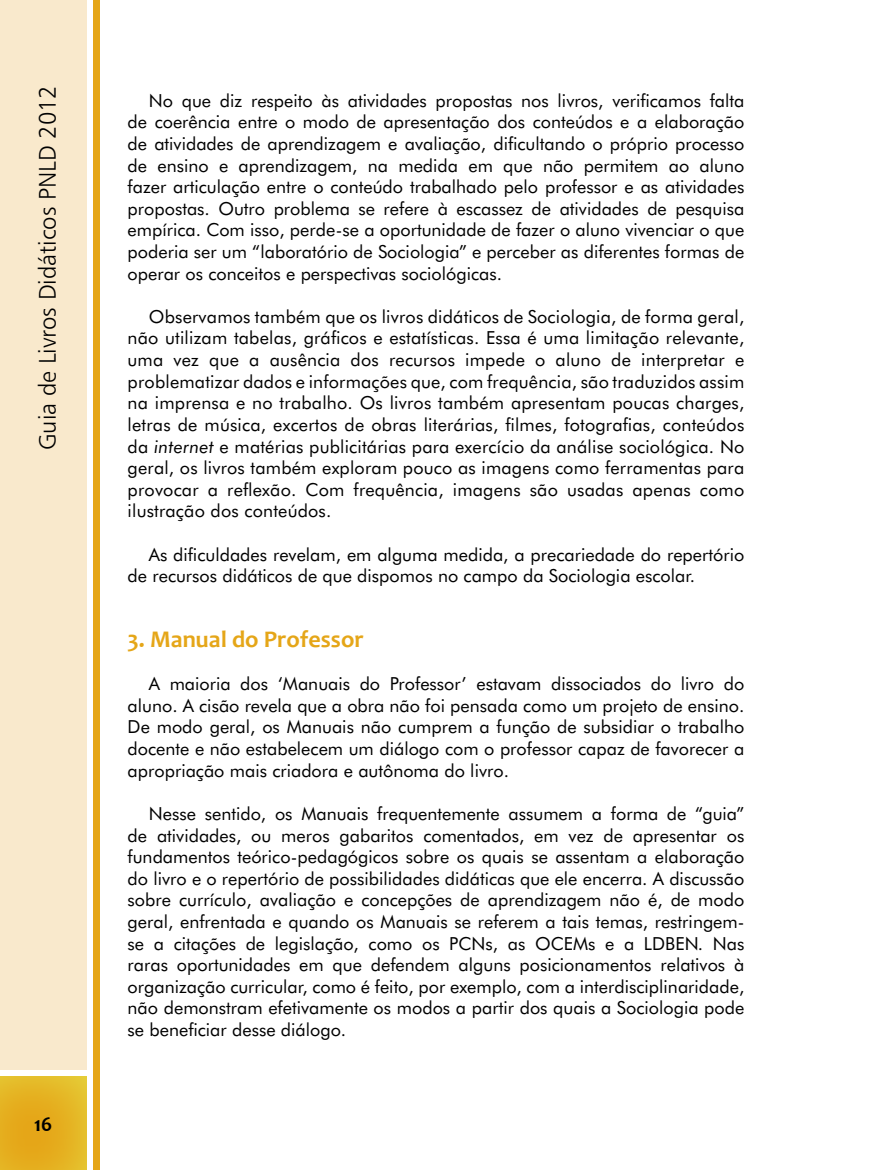
<style>
.page{position:relative;width:872px;height:1170px;background:#fff}
.page>*{position:absolute;margin:0;border:0;box-sizing:border-box;transform-origin:0 0}
.t1{font:24px "Humanist 777 BT Light B";color:#000}
.t2{font:700 24px "Candara";color:#e5a618}
.t3{font:700 21px "Candara";color:#000}
.t4{font:18px/21.6px "Futura BT";color:#000;text-align:justify}
.s1{font-style:italic}
</style>
<div class="page">
<svg style="left:0;top:1076px;width:87px;height:93px;background:#e5b221"></svg>
<div style="left:0;top:0;width:86px;height:1068px;background:#f9e9cc"></div>
<div style="left:94px;top:0;width:6px;height:1169px;background:#e5a618"></div>
<h1 class="t1" style="left:33px;top:450px;width:366px;rotate:-90deg">Guia de Livros Didáticos PNLD 2012</h1>
<p class="t3" style="left:34px;top:1111px;width:20px">16</p>
<p class="t4" style="left:128px;top:89px;width:618px;text-indent:21px">No que diz respeito às atividades propostas nos livros, verificamos falta de coerência entre o modo de apresentação dos conteúdos e a elaboração de atividades de aprendizagem e avaliação, dificultando o próprio processo de ensino e aprendizagem, na medida em que não permitem ao aluno fazer articulação entre o conteúdo trabalhado pelo professor e as atividades propostas. Outro problema se refere à escassez de atividades de pesquisa empírica. Com isso, perde-se a oportunidade de fazer o aluno vivenciar o que poderia ser um “laboratório de Sociologia” e perceber as diferentes formas de operar os conceitos e perspectivas sociológicas.</p>
<p class="t4" style="left:128px;top:305px;width:618px;text-indent:21px">Observamos também que os livros didáticos de Sociologia, de forma geral, não utilizam tabelas, gráficos e estatísticas. Essa é uma limitação relevante, uma vez que a ausência dos recursos impede o aluno de interpretar e problematizar dados e informações que, com frequência, são traduzidos assim na imprensa e no trabalho. Os livros também apresentam poucas charges, letras de música, excertos de obras literárias, filmes, fotografias, conteúdos da <span class="s1">internet</span> e matérias publicitárias para exercício da análise sociológica. No geral, os livros também exploram pouco as imagens como ferramentas para provocar a reflexão. Com frequência, imagens são usadas apenas como ilustração dos conteúdos.</p>
<p class="t4" style="left:128px;top:543px;width:618px;text-indent:21px">As dificuldades revelam, em alguma medida, a precariedade do repertório de recursos didáticos de que dispomos no campo da Sociologia escolar.</p>
<h1 class="t2" style="left:128px;top:624px;width:238px">3. Manual do Professor</h1>
<p class="t4" style="left:128px;top:672px;width:618px;text-indent:21px">A maioria dos ‘Manuais do Professor’ estavam dissociados do livro do aluno. A cisão revela que a obra não foi pensada como um projeto de ensino.<br>De modo geral, os Manuais não cumprem a função de subsidiar o trabalho docente e não estabelecem um diálogo com o professor capaz de favorecer a apropriação mais criadora e autônoma do livro.</p>
<p class="t4" style="left:128px;top:802px;width:618px;text-indent:21px">Nesse sentido, os Manuais frequentemente assumem a forma de “guia” de atividades, ou meros gabaritos comentados, em vez de apresentar os fundamentos teórico-pedagógicos sobre os quais se assentam a elaboração do livro e o repertório de possibilidades didáticas que ele encerra. A discussão sobre currículo, avaliação e concepções de aprendizagem não é, de modo geral, enfrentada e quando os Manuais se referem a tais temas, restringem&shy;se a citações de legislação, como os PCNs, as OCEMs e a LDBEN. Nas raras oportunidades em que defendem alguns posicionamentos relativos à organização curricular, como é feito, por exemplo, com a interdisciplinaridade, não demonstram efetivamente os modos a partir dos quais a Sociologia pode se beneficiar desse diálogo.</p>
</div>
